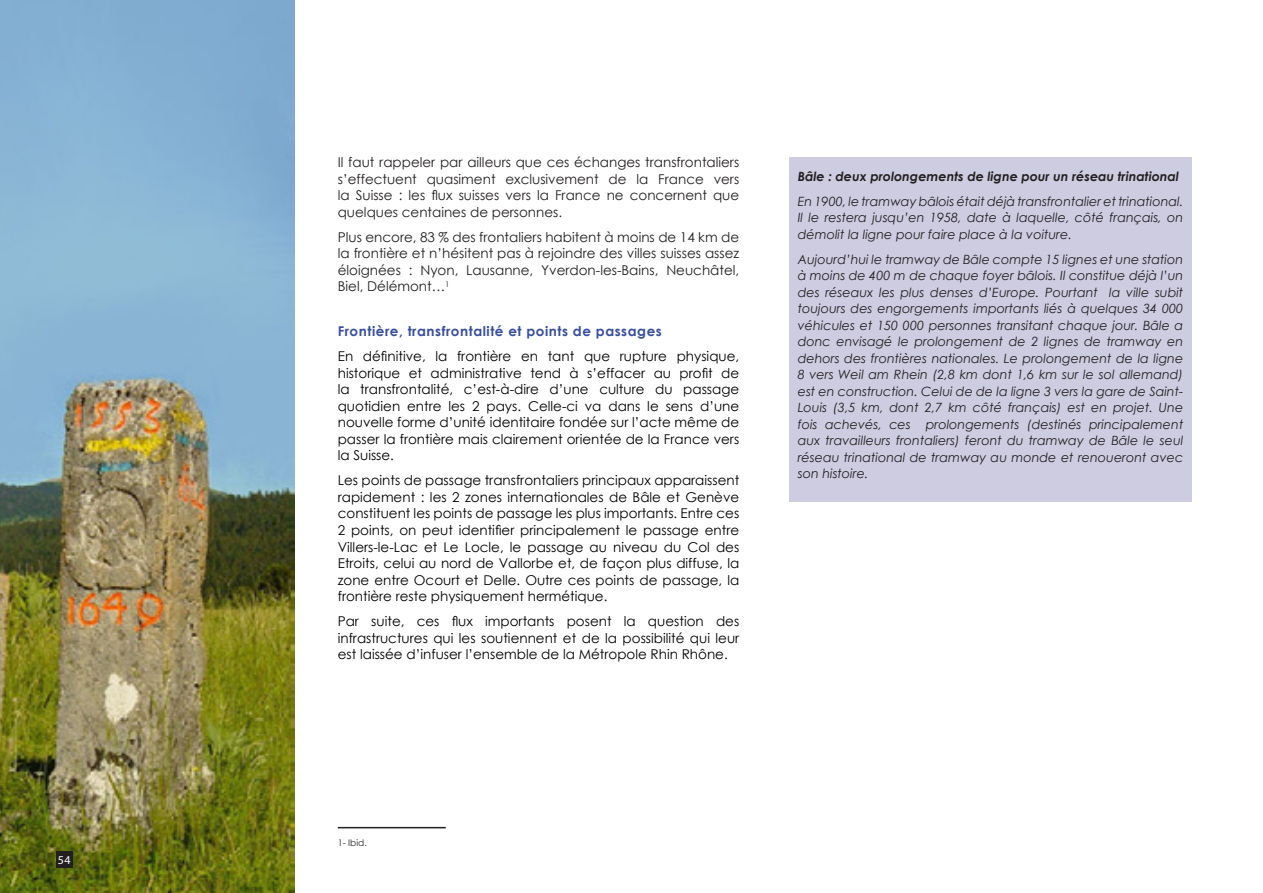
<style>
.page{position:relative;width:1263px;height:893px;background:#fff}
.page>*{position:absolute;margin:0;border:0;box-sizing:border-box;transform-origin:0 0}
.texte_bleu{font:13.5px/16.5px "Century Gothic";color:#000;text-align:justify}
.texte_bleu-2{font:13.5px/16.5px "Century Gothic";color:#231f20;text-align:justify}
.titre_1{font:700 13.5px "Century Gothic";letter-spacing:.04em;color:#384ea1}
.texte_bleu-3{font:italic 12.75px/16.5px "Century Gothic";color:#231f20;text-align:justify}
.texte_bleu-4{font:italic 700 12.75px "Century Gothic";color:#231f20}
.t1{font:12px "Myriad Pro";color:#fff}
.t2{font:9px "Century Gothic";color:#231f20}
</style>
<div class="page">
<img style="left:0;top:0;width:294px;height:893px">
<div style="left:789px;top:157px;width:403px;height:344px;background:#cdcce1"></div>
<div style="left:56px;top:851px;width:17px;height:16px;background:#231f20"></div>
<hr style="left:338px;top:827px;width:108px;height:1px;background:#231f20">
<p class="t1" style="left:58px;top:852px;width:14px">54</p>
<p class="texte_bleu-2" style="left:338px;top:154px;width:403px">Il faut rappeler par ailleurs que ces échanges transfrontaliers s’effectuent quasiment exclusivement de la France vers la Suisse : les flux suisses vers la France ne concernent que quelques centaines de personnes.</p>
<p class="texte_bleu-2" style="left:338px;top:228px;width:403px">Plus encore, 83 % des frontaliers habitent à moins de 14 km de la frontière et n’hésitent pas à rejoindre des villes suisses assez éloignées : Nyon, Lausanne, Yverdon-les-Bains, Neuchâtel, Biel, Délémont…<sup>1</sup></p>
<p class="titre_1" style="left:338px;top:321px;width:326px">Frontière, transfrontalité et points de passages</p>
<p class="texte_bleu" style="left:338px;top:348px;width:403px">En définitive, la frontière en tant que rupture physique, historique et administrative tend à s’effacer au profit de la transfrontalité, c’est-à-dire d’une culture du passage quotidien entre les 2 pays. Celle-ci va dans le sens d’une nouvelle forme d’unité identitaire fondée sur l’acte même de passer la frontière mais clairement orientée de la France vers la Suisse.</p>
<p class="texte_bleu" style="left:338px;top:472px;width:403px">Les points de passage transfrontaliers principaux apparaissent rapidement : les 2 zones internationales de Bâle et Genève constituent les points de passage les plus importants. Entre ces 2 points, on peut identifier principalement le passage entre Villers-le-Lac et Le Locle, le passage au niveau du Col des Etroits, celui au nord de Vallorbe et, de façon plus diffuse, la zone entre Ocourt et Delle. Outre ces points de passage, la frontière reste physiquement hermétique.</p>
<p class="texte_bleu" style="left:338px;top:613px;width:403px">Par suite, ces flux importants posent la question des infrastructures qui les soutiennent et de la possibilité qui leur est laissée d’infuser l’ensemble de la Métropole Rhin Rhône.</p>
<p class="texte_bleu-4" style="left:798px;top:166px;width:383px">Bâle : deux prolongements de ligne pour un réseau trinational</p>
<p class="texte_bleu-3" style="left:798px;top:193px;width:387px">En 1900, le tramway bâlois était déjà transfrontalier et trinational.<br>Il le restera jusqu’en 1958, date à laquelle, côté français, on démolit la ligne pour faire place à la voiture.</p>
<p class="texte_bleu-3" style="left:798px;top:251px;width:387px">Aujourd’hui le tramway de Bâle compte 15 lignes et une station à moins de 400 m de chaque foyer bâlois. Il constitue déjà l’un des réseaux les plus denses d’Europe. Pourtant la ville subit toujours des engorgements importants liés à quelques 34 000 véhicules et 150 000 personnes transitant chaque jour. Bâle a donc envisagé le prolongement de 2 lignes de tramway en dehors des frontières nationales. Le prolongement de la ligne 8 vers Weil am Rhein (2,8 km dont 1,6 km sur le sol allemand) est en construction. Celui de de la ligne 3 vers la gare de Saint-Louis (3,5 km, dont 2,7 km côté français) est en projet. Une fois achevés, ces prolongements (destinés principalement aux travailleurs frontaliers) feront du tramway de Bâle le seul réseau trinational de tramway au monde et renoueront avec son histoire.</p>
<p class="t2" style="left:338px;top:836px;width:31px">1- Ibid.</p>
</div>
